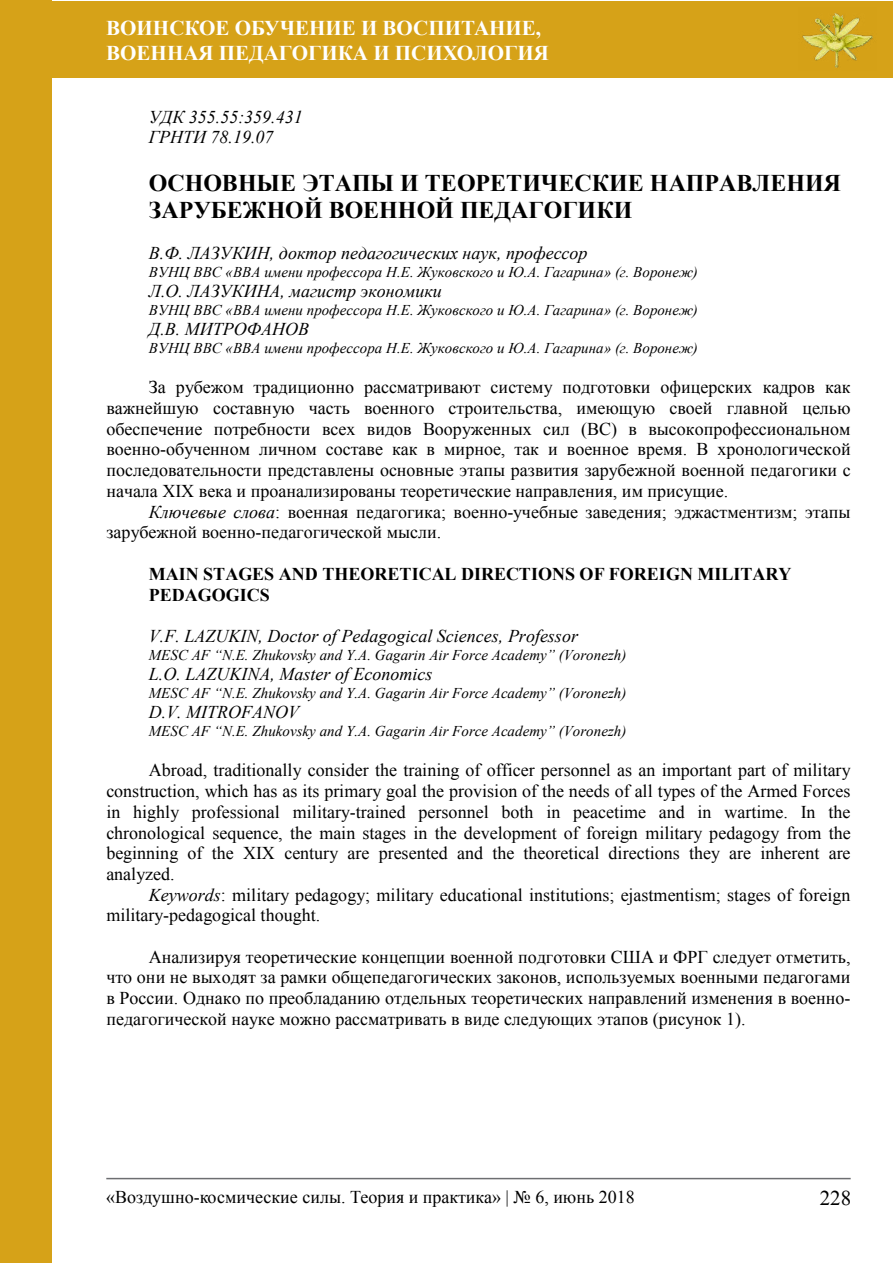
<style>
.page{position:relative;width:893px;height:1263px;background:#fff}
.page>*{position:absolute;margin:0;border:0;box-sizing:border-box;transform-origin:0 0}
.t1{font:700 24px/27.6px "Times New Roman";color:#000}
.t2{font:700 21px/25.2px "Times New Roman";color:#fff}
.t3{font:21px "Times New Roman";color:#000}
.t4{font:18px/20.7px "Times New Roman";color:#000;text-align:justify}
.t5{font:italic 18px/20.7px "Times New Roman";color:#000}
.t6{font:700 18px/20.7px "Times New Roman";color:#000}
.t7{font:italic 15px "Times New Roman";color:#000}
.s1{font-style:italic}
</style>
<div class="page">
<div style="left:0;top:1px;width:892px;height:76px;background:#d6a218"></div>
<img style="left:802px;top:13px;width:71px;height:55px">
<div style="left:0;top:1px;width:51px;height:1262px;background:#d6a218"></div>
<hr style="left:106px;top:1178px;width:745px;height:1px;background:#6d6e71">
<p class="t2" style="left:106px;top:14px;width:444px">воинское обучение и воспитание, военная педагогика и психология</p>
<p class="t5" style="left:149px;top:106px;width:155px">УДК 355.55:359.431<br>ГРНТИ 78.19.07</p>
<h1 class="t1" style="left:149px;top:168px;width:694px">ОСНОВНЫЕ ЭТАПЫ И ТЕОРЕТИЧЕСКИЕ НАПРАВЛЕНИЯ<br>ЗАРУБЕЖНОЙ ВОЕННОЙ ПЕДАГОГИКИ</h1>
<p class="t5" style="left:149px;top:242px;width:440px">В.Ф. ЛАЗУКИН, доктор педагогических наук, профессор</p>
<p class="t7" style="left:149px;top:261px;width:550px">ВУНЦ ВВС «ВВА имени профессора Н.Е. Жуковского и Ю.А. Гагарина» (г. Воронеж)</p>
<p class="t5" style="left:149px;top:280px;width:295px">Л.О. ЛАЗУКИНА, магистр экономики</p>
<p class="t7" style="left:149px;top:299px;width:550px">ВУНЦ ВВС «ВВА имени профессора Н.Е. Жуковского и Ю.А. Гагарина» (г. Воронеж)</p>
<p class="t5" style="left:149px;top:318px;width:162px">Д.В. МИТРОФАНОВ</p>
<p class="t7" style="left:149px;top:337px;width:550px">ВУНЦ ВВС «ВВА имени профессора Н.Е. Жуковского и Ю.А. Гагарина» (г. Воронеж)</p>
<p class="t4" style="left:106px;top:377px;width:746px;text-indent:42px">За рубежом традиционно рассматривают систему подготовки офицерских кадров как важнейшую составную часть военного строительства, имеющую своей главной целью обеспечение потребности всех видов Вооруженных сил (ВС) в высокопрофессиональном военно-обученном личном составе как в мирное, так и военное время. В хронологической последовательности представлены основные этапы развития зарубежной военной педагогики с начала XIX века и проанализированы теоретические направления, им присущие.</p>
<p class="t4" style="left:106px;top:501px;width:746px;text-indent:42px"><span class="s1">Ключевые слова</span>: военная педагогика; военно-учебные заведения; эджастментизм; этапы зарубежной военно-педагогической мысли.</p>
<p class="t6" style="left:149px;top:563px;width:644px">MAIN STAGES AND THEORETICAL DIRECTIONS OF FOREIGN MILITARY<br>PEDAGOGICS</p>
<p class="t5" style="left:149px;top:625px;width:431px">V.F. LАZUKIN, Doctor of Pedagogical Sciences, Professor</p>
<p class="t7" style="left:149px;top:644px;width:479px">MESC AF “N.E. Zhukovsky and Y.A. Gagarin Air Force Academy” (Voronezh)</p>
<p class="t5" style="left:149px;top:663px;width:285px">L.O. LАZUKINА, Master of Economics</p>
<p class="t7" style="left:149px;top:682px;width:479px">MESC AF “N.E. Zhukovsky and Y.A. Gagarin Air Force Academy” (Voronezh)</p>
<p class="t5" style="left:149px;top:701px;width:152px">D.V. MITROFАNOV</p>
<p class="t7" style="left:149px;top:720px;width:479px">MESC AF “N.E. Zhukovsky and Y.A. Gagarin Air Force Academy” (Voronezh)</p>
<p class="t4" style="left:106px;top:760px;width:746px;text-indent:42px">abroad, traditionally consider the training of officer personnel as an important part of military construction, which has as its primary goal the provision of the needs of all types of the armed forces in highly professional military-trained personnel both in peacetime and in wartime. In the chronological sequence, the main stages in the development of foreign military pedagogy from the beginning of the XIX century are presented and the theoretical directions they are inherent are analyzed.</p>
<p class="t4" style="left:106px;top:884px;width:745px;text-indent:42px"><span class="s1">Keywords</span>: military pedagogy; military educational institutions; ejastmentism; stages of foreign military-pedagogical thought.</p>
<p class="t4" style="left:106px;top:946px;width:746px;text-indent:42px">Анализируя теоретические концепции военной подготовки США и ФРГ следует отметить, что они не выходят за рамки общепедагогических законов, используемых военными педагогами в России. Однако по преобладанию отдельных теоретических направлений изменения в военно&shy;педагогической науке можно рассматривать в виде следующих этапов (рисунок 1).</p>
<p class="t4" style="left:106px;top:1187px;width:530px">«Воздушно-космические силы. Теория и практика» | № 6, июнь 2018</p>
<p class="t3" style="left:820px;top:1183px;width:33px">228</p>
</div>
